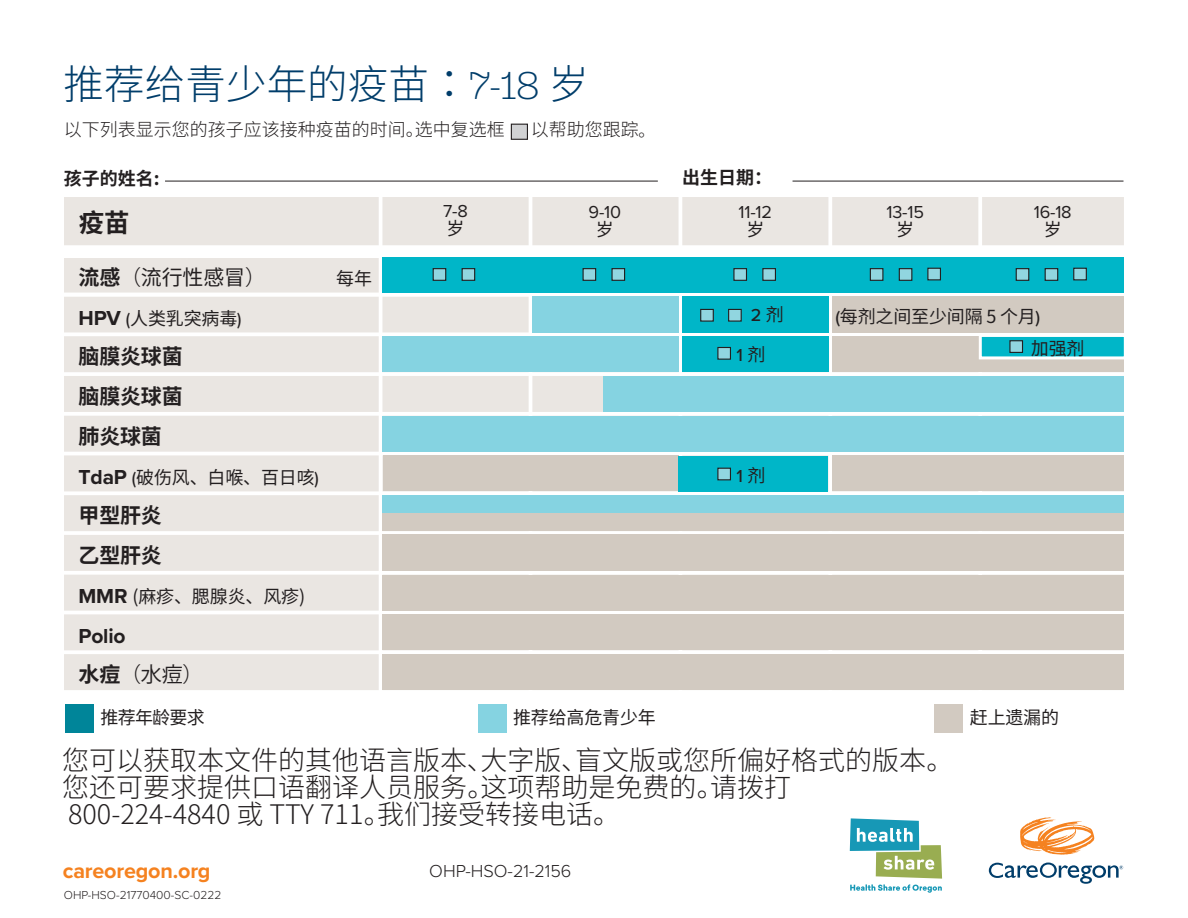
<style>
.page{position:relative;width:1188px;height:918px;background:#fff}
.page>*{position:absolute;margin:0;border:0;box-sizing:border-box;transform-origin:0 0}
.t1{font:300 40.5px "Noto Sans CJ Ksc";letter-spacing:.005em;color:#003d6a}
.t2{font:300 27px/27px "Noto Sans CJ Ksc";color:#231f20}
.t3{font:700 25.5px "Noto Sans CJ Ksc";color:#231f20}
.t4{font:700 21.6px "Proxima Nova";letter-spacing:-.01em;color:#f58220}
.t5{font:700 21px/39.8px "Noto Sans CJ Ksc";letter-spacing:-.01em;color:#231f20;text-align:justify}
.t6{font:21px "Noto Sans CJ Ksc";letter-spacing:-.01em;color:#231f20}
.t7{font:21px "Koz Go Pr 6 N";color:#231f20}
.t8{font:700 21px "Proxima Nova";letter-spacing:-.01em;color:#231f20}
.t9{font:18px "Noto Sans CJ Ksc";letter-spacing:-.01em;color:#231f20}
.t10{font:300 18px "Noto Sans CJ Ksc";color:#231f20}
.t11{font:18px "Proxima Nova";letter-spacing:-.01em;color:#231f20}
.t12{font:300 18px "Proxima Nova";color:#231f20}
.t13{font:700 18px "Noto Sans CJ Ksc";color:#231f20}
.t14{font:500 18px "Proxima Nova";color:#231f20}
.t15{font:18px "Noto Sans CJ Kjp";color:#231f20}
.t16{font:300 12px "Proxima Nova";color:#231f20}
.s1{font-family:"Koz Go Pr 6 N";font-weight:400}
.s2{font-family:"Jubilat"}
.s3{font-weight:700}
.s4{font-family:"Koz Go Pr 6 N"}
.s5{font-family:"Proxima Nova";font-weight:700;font-size:21px}
.s6{font-family:"Proxima Nova Cond";font-weight:500}
.s7{font-family:"Noto Sans CJ Ksc";font-weight:700}
.s8{font-family:"Noto Sans CJ Ksc";font-weight:400}
.s9{font-family:"Proxima Nova";font-weight:500}
</style>
<div class="page">
<div style="left:64px;top:197px;width:1060px;height:49px;background:#eae6e2"></div>
<div style="left:64px;top:258px;width:1060px;height:432px;background:#eae6e2"></div>
<hr style="left:55px;top:293px;width:1089px;height:3px;background:#fff">
<hr style="left:55px;top:332px;width:1089px;height:4px;background:#fff">
<hr style="left:55px;top:372px;width:1089px;height:4px;background:#fff">
<hr style="left:55px;top:412px;width:1089px;height:4px;background:#fff">
<hr style="left:55px;top:452px;width:1089px;height:3px;background:#fff">
<svg style="left:64px;top:491px;width:1060px;height:4px;fill:#fff"></svg>
<svg style="left:64px;top:531px;width:1060px;height:4px;background:#f5f4f2"></svg>
<hr style="left:55px;top:571px;width:1089px;height:4px;background:#fff">
<hr style="left:55px;top:611px;width:1089px;height:3px;background:#fff">
<hr style="left:55px;top:650px;width:1089px;height:4px;background:#fff">
<div style="left:53px;top:245px;width:1090px;height:11px;background:#fff"></div>
<hr style="left:379px;top:183px;width:3px;height:518px;background:#fff">
<hr style="left:529px;top:183px;width:3px;height:518px;background:#fff">
<hr style="left:679px;top:183px;width:3px;height:518px;background:#fff">
<svg style="left:828px;top:197px;width:4px;height:338px"></svg>
<hr style="left:978px;top:183px;width:4px;height:518px;background:#fff">
<div style="left:65px;top:705px;width:29px;height:28px;background:#008599"></div>
<div style="left:478px;top:705px;width:28px;height:28px;background:#85d3e1"></div>
<div style="left:935px;top:705px;width:28px;height:28px;background:#d2cac1"></div>
<div style="left:832px;top:456px;width:292px;height:35px;background:#d2cac1"></div>
<div style="left:383px;top:257px;width:741px;height:36px;background:#00b6c8"></div>
<div style="left:382px;top:575px;width:742px;height:36px;background:#d2cac1"></div>
<div style="left:382px;top:416px;width:742px;height:36px;background:#85d3e1"></div>
<div style="left:382px;top:654px;width:742px;height:36px;background:#d2cac1"></div>
<div style="left:383px;top:614px;width:741px;height:36px;background:#d2cac1"></div>
<div style="left:382px;top:535px;width:742px;height:36px;background:#d2cac1"></div>
<div style="left:383px;top:495px;width:741px;height:18px;background:#85d3e1"></div>
<div style="left:383px;top:513px;width:741px;height:18px;background:#d2cac1"></div>
<div style="left:603px;top:376px;width:521px;height:36px;background:#85d3e1"></div>
<div style="left:832px;top:297px;width:292px;height:36px;background:#d2cac1"></div>
<div style="left:532px;top:297px;width:147px;height:36px;background:#85d3e1"></div>
<div style="left:682px;top:296px;width:146px;height:37px;background:#00b6c8"></div>
<div style="left:832px;top:336px;width:292px;height:36px;background:#d2cac1"></div>
<div style="left:383px;top:336px;width:296px;height:36px;background:#85d3e1"></div>
<div style="left:979px;top:334px;width:148px;height:25px;background:#00b6c8;border:3px solid #fff"></div>
<div style="left:682px;top:336px;width:146px;height:36px;background:#00b6c8"></div>
<div style="left:383px;top:456px;width:296px;height:35px;background:#d2cac1"></div>
<div style="left:679px;top:456px;width:149px;height:35px;background:#00b6c8"></div>
<hr style="left:165px;top:181px;width:493px;height:1px;background:#231f20">
<hr style="left:793px;top:181px;width:331px;height:1px;background:#231f20">
<svg style="left:1020px;top:817px;width:74px;height:38px"></svg>
<svg style="left:989px;top:863px;width:134px;height:21px"></svg>
<svg style="left:850px;top:818px;width:92px;height:75px"></svg>
<svg style="left:510px;top:123px;width:18px;height:17px"></svg>
<svg style="left:582px;top:268px;width:15px;height:13px"></svg>
<svg style="left:611px;top:268px;width:15px;height:13px"></svg>
<svg style="left:728px;top:308px;width:14px;height:14px"></svg>
<svg style="left:700px;top:308px;width:14px;height:14px"></svg>
<svg style="left:717px;top:467px;width:14px;height:14px"></svg>
<svg style="left:717px;top:346px;width:14px;height:14px"></svg>
<svg style="left:1009px;top:340px;width:15px;height:13px"></svg>
<svg style="left:432px;top:268px;width:15px;height:13px"></svg>
<svg style="left:461px;top:268px;width:15px;height:13px"></svg>
<svg style="left:733px;top:268px;width:14px;height:13px"></svg>
<svg style="left:762px;top:268px;width:14px;height:13px"></svg>
<svg style="left:869px;top:268px;width:15px;height:13px"></svg>
<svg style="left:898px;top:268px;width:15px;height:13px"></svg>
<svg style="left:927px;top:267px;width:14px;height:14px"></svg>
<svg style="left:1015px;top:268px;width:15px;height:13px"></svg>
<svg style="left:1044px;top:268px;width:15px;height:13px"></svg>
<svg style="left:1073px;top:267px;width:14px;height:14px"></svg>
<h1 class="t1" style="left:64px;top:61px;width:527px">推荐给青少年的疫苗<span class="s1">：</span><span class="s2">7-18</span> 岁</h1>
<p class="t10" style="left:64px;top:120px;width:443px">以下列表显示您的孩子应该接种疫苗的时间。选中复选框</p>
<p class="t10" style="left:531px;top:120px;width:127px">以帮助您跟踪<span class="s1">。</span></p>
<p class="t13" style="left:64px;top:168px;width:97px">孩子的姓名:</p>
<p class="t13" style="left:682px;top:168px;width:91px">出生日期：</p>
<p class="t3" style="left:79px;top:208px;width:53px">疫苗</p>
<p class="t11" style="left:443px;top:197px;width:26px">7-8</p>
<p class="t15" style="left:447px;top:218px;width:19px">岁</p>
<p class="t11" style="left:589px;top:198px;width:34px">9-10</p>
<p class="t15" style="left:596px;top:219px;width:19px">岁</p>
<p class="t11" style="left:739px;top:198px;width:35px">11-12</p>
<p class="t15" style="left:746px;top:219px;width:19px">岁</p>
<p class="t11" style="left:887px;top:198px;width:39px">13-15</p>
<p class="t15" style="left:896px;top:219px;width:19px">岁</p>
<p class="t11" style="left:1034px;top:198px;width:39px">16-18</p>
<p class="t15" style="left:1044px;top:219px;width:19px">岁</p>
<p class="t6" style="left:79px;top:265px;width:189px"><span class="s3">流感</span><span class="s4">（</span>流行性感冒<span class="s4">）</span></p>
<p class="t9" style="left:79px;top:308px;width:165px"><span class="s5">HPV</span> <span class="s6">(</span>人类乳突病毒<span class="s6">)</span></p>
<p class="t5" style="left:79px;top:337px;width:106px">脑膜炎球菌脑膜炎球菌肺炎球菌</p>
<p class="t9" style="left:79px;top:467px;width:242px"><span class="s5">TdaP</span> <span class="s6">(</span>破伤风、白喉、百日咳<span class="s6">)</span></p>
<p class="t5" style="left:79px;top:496px;width:85px">甲型肝炎乙型肝炎</p>
<p class="t9" style="left:79px;top:586px;width:228px"><span class="s5">MMR</span> (麻疹、腮腺炎、风疹)</p>
<p class="t8" style="left:79px;top:620px;width:49px">Polio</p>
<p class="t7" style="left:79px;top:663px;width:127px"><span class="s7">水痘</span>（水痘）</p>
<p class="t9" style="left:336px;top:268px;width:37px">每年</p>
<p class="t14" style="left:751px;top:301px;width:34px">2 <span class="s8">剂</span></p>
<p class="t9" style="left:835px;top:306px;width:206px"><span class="s9">(</span>每剂之间至少间隔 5 个月<span class="s9">)</span></p>
<p class="t14" style="left:737px;top:342px;width:30px">1 <span class="s8">剂</span></p>
<p class="t9" style="left:1031px;top:338px;width:55px">加强剂</p>
<p class="t14" style="left:737px;top:463px;width:30px">1 <span class="s8">剂</span></p>
<p class="t9" style="left:100px;top:707px;width:106px">推荐年龄要求</p>
<p class="t9" style="left:513px;top:707px;width:144px">推荐给高危青少年</p>
<p class="t9" style="left:970px;top:707px;width:91px">赶上遗漏的</p>
<p class="t2" style="left:62px;top:747px;width:893px">您可以获取本文件的其他语言版本、大字版、盲文版或您所偏好格式的版本。您还可要求提供口语翻译人员服务。这项帮助是免费的。请拨打<br>800-224-4840 或 TTY 711。我们接受转接电话。</p>
<p class="t4" style="left:63px;top:855px;width:149px">careoregon.org</p>
<p class="t16" style="left:64px;top:886px;width:159px">OHP-HSO-21770400-SC-0222</p>
<p class="t12" style="left:429px;top:857px;width:144px">OHP-HSO-21-2156</p>
</div>
